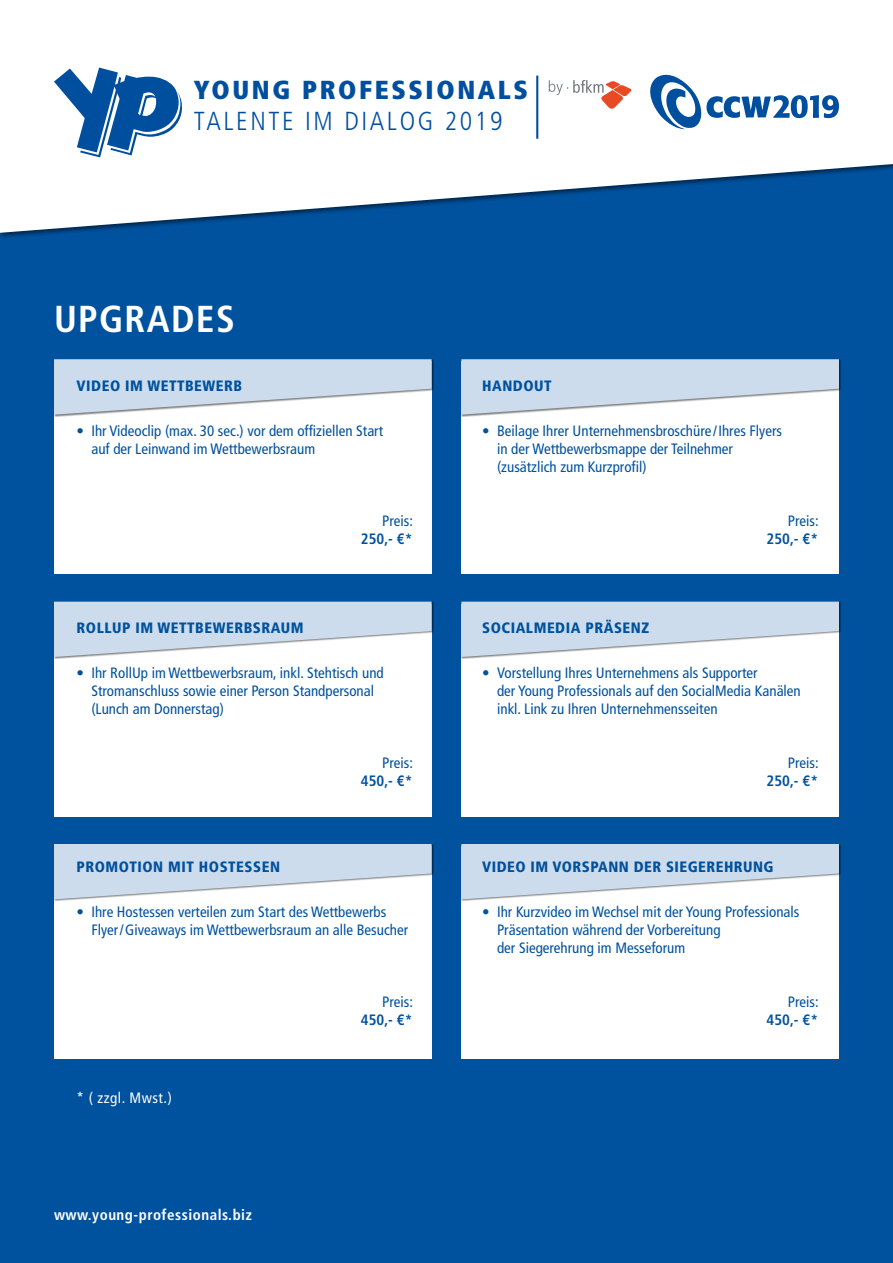
<style>
.page{position:relative;width:893px;height:1263px;background:#00519e}
.page>*{position:absolute;margin:0;border:0;box-sizing:border-box;transform-origin:0 0}
.t1{font:700 condensed 37.5px "Frutiger";letter-spacing:.035em;color:#fff}
.t2{font:300 condensed 26.1px "Frutiger";letter-spacing:.1em;color:#004f9f}
.t3{font:900 condensed 26.1px "Frutiger";letter-spacing:.1em;color:#004f9f}
.t4{font:condensed 15px/18px "Frutiger";color:#00519e}
.t5{font:900 condensed 15px "Frutiger";letter-spacing:.035em;color:#00519e}
.t6{font:700 condensed 15px "Frutiger";color:#00519e}
.t7{font:700 condensed 15px "Frutiger";letter-spacing:.035em;color:#fff}
.t8{font:condensed 15px "Frutiger";letter-spacing:.035em;color:#fff}
</style>
<div class="page">
<svg style="left:0;top:0;width:893px;height:233px;background:#d4e1ed"></svg>
<div style="left:54px;top:361px;width:378px;height:213px;background:#fff"></div>
<div style="left:54px;top:604px;width:378px;height:212px;background:#fff"></div>
<div style="left:54px;top:846px;width:378px;height:213px;background:#fff"></div>
<div style="left:461px;top:361px;width:378px;height:213px;background:#fff"></div>
<div style="left:461px;top:604px;width:378px;height:212px;background:#fff"></div>
<div style="left:461px;top:846px;width:378px;height:213px;background:#fff"></div>
<div style="left:54px;top:359px;width:380px;height:58px;background:#000;opacity:.5"></div>
<svg style="left:54px;top:359px;width:378px;height:56px"></svg>
<div style="left:54px;top:601px;width:380px;height:58px;background:#000;opacity:.5"></div>
<svg style="left:54px;top:602px;width:378px;height:55px"></svg>
<div style="left:54px;top:844px;width:380px;height:58px;background:#000;opacity:.5"></div>
<svg style="left:54px;top:844px;width:378px;height:55px"></svg>
<div style="left:461px;top:359px;width:380px;height:58px;background:#000;opacity:.5"></div>
<svg style="left:461px;top:359px;width:378px;height:56px"></svg>
<div style="left:461px;top:601px;width:380px;height:58px;background:#000;opacity:.5"></div>
<svg style="left:461px;top:602px;width:378px;height:55px"></svg>
<div style="left:461px;top:844px;width:380px;height:58px;background:#000;opacity:.5"></div>
<svg style="left:461px;top:844px;width:378px;height:55px"></svg>
<hr style="left:536px;top:76px;width:2px;height:63px;background:#004f9f">
<svg style="left:54px;top:68px;width:129px;height:89px"></svg>
<svg style="left:549px;top:80px;width:82px;height:29px;background:#f0d4ce"></svg>
<svg style="left:650px;top:75px;width:189px;height:54px"></svg>
<h2 class="t3" style="left:194px;top:74px;width:335px">YOUNG PROFESSIONALS</h2>
<h2 class="t2" style="left:194px;top:106px;width:310px">TALENTE IM DIALOG 2019</h2>
<h1 class="t1" style="left:54px;top:297px;width:182px">UPGRADES</h1>
<p class="t5" style="left:77px;top:377px;width:167px">VIDEO IM WETTBEWERB</p>
<p class="t4" style="left:91px;top:422px;width:293px;text-indent:-15px">• Ihr Videoclip (max. 30 sec.) vor dem offiziellen Start auf der Leinwand im Wettbewerbsraum</p>
<p class="t4" style="left:382px;top:512px;width:32px">Preis:</p>
<p class="t6" style="left:361px;top:530px;width:53px">250,- €*</p>
<p class="t5" style="left:77px;top:619px;width:229px">ROLLUP IM WETTBEWERBSRAUM</p>
<p class="t4" style="left:91px;top:664px;width:294px;text-indent:-15px">• Ihr RollUp im Wettbewerbsraum, inkl. Stehtisch und<br>Stromanschluss sowie einer Person Standpersonal (Lunch am Donnerstag)</p>
<p class="t4" style="left:382px;top:754px;width:32px">Preis:</p>
<p class="t6" style="left:361px;top:772px;width:53px">450,- €*</p>
<p class="t5" style="left:77px;top:858px;width:205px">PROMOTION MIT HOSTESSEN</p>
<p class="t4" style="left:91px;top:903px;width:318px;text-indent:-15px">• Ihre Hostessen verteilen zum Start des Wettbewerbs<br>Flyer/Giveaways im Wettbewerbsraum an alle Besucher</p>
<p class="t8" style="left:77px;top:1089px;width:97px">* ( zzgl. Mwst.)</p>
<p class="t7" style="left:54px;top:1206px;width:199px">www.young-professionals.biz</p>
<p class="t4" style="left:382px;top:993px;width:32px">Preis:</p>
<p class="t6" style="left:361px;top:1011px;width:53px">450,- €*</p>
<p class="t5" style="left:482px;top:377px;width:71px">HANDOUT</p>
<p class="t4" style="left:497px;top:422px;width:286px;text-indent:-15px">• Beilage Ihrer Unternehmensbroschüre/Ihres Flyers in der Wettbewerbsmappe der Teilnehmer (zusätzlich zum Kurzprofil)</p>
<p class="t4" style="left:788px;top:512px;width:32px">Preis:</p>
<p class="t6" style="left:767px;top:530px;width:53px">250,- €*</p>
<p class="t5" style="left:482px;top:619px;width:168px">SOCIALMEDIA PRÄSENZ</p>
<p class="t4" style="left:497px;top:664px;width:305px;text-indent:-15px">• Vorstellung Ihres Unternehmens als Supporter<br>der Young Professionals auf den SocialMedia Kanälen inkl. Link zu Ihren Unternehmensseiten</p>
<p class="t4" style="left:788px;top:754px;width:32px">Preis:</p>
<p class="t6" style="left:767px;top:772px;width:53px">250,- €*</p>
<p class="t5" style="left:482px;top:858px;width:293px">VIDEO IM VORSPANN DER SIEGEREHRUNG</p>
<p class="t4" style="left:497px;top:903px;width:304px;text-indent:-15px">• Ihr Kurzvideo im Wechsel mit der Young Professionals<br>Präsentation während der Vorbereitung<br>der Siegerehrung im Messeforum</p>
<p class="t4" style="left:788px;top:993px;width:32px">Preis:</p>
<p class="t6" style="left:767px;top:1011px;width:53px">450,- €*</p>
</div>
